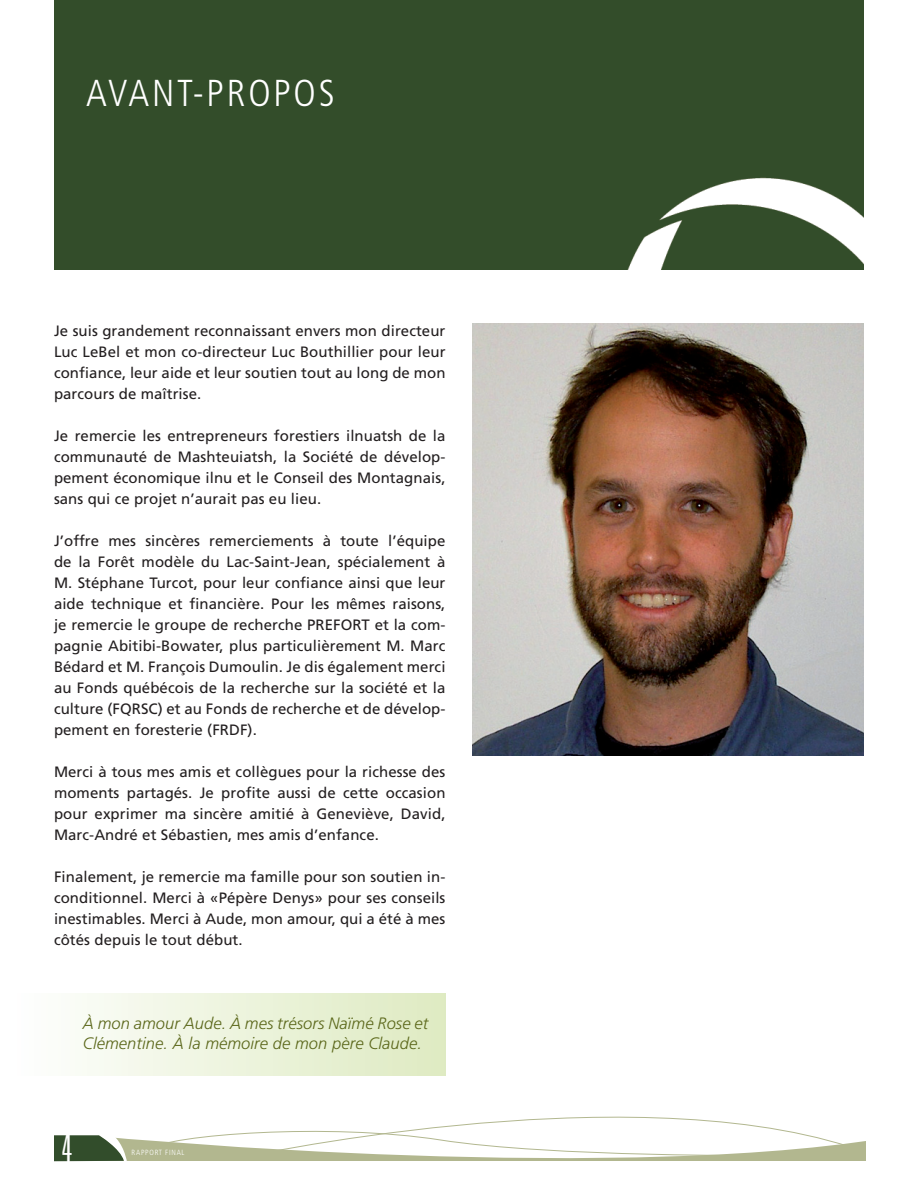
<style>
.page{position:relative;width:918px;height:1188px;background:#fff}
.page>*{position:absolute;margin:0;border:0;box-sizing:border-box;transform-origin:0 0}
.t1{font:300 condensed 37.5px "Frutiger";color:#fff}
.t2{font:300 ultra-condensed 37.5px "Univers";color:#fff}
.t3{font:italic 300 16.5px/19.8px "Frutiger";letter-spacing:.005em;color:#5b671a}
.t4{font:15px/21px "Frutiger";letter-spacing:.005em;color:#231f20;text-align:justify}
.t5{font:300 condensed 7.5px "Frutiger";letter-spacing:.1em;color:#fff}
</style>
<div class="page">
<div style="left:55px;top:0;width:809px;height:270px;background:#334d2a"></div>
<img style="left:472px;top:324px;width:392px;height:432px">
<div style="left:131px;top:1139px;width:735px;height:22px;background:#b2b78f"></div>
<svg style="left:147px;top:1133px;width:87px;height:24px"></svg>
<svg style="left:54px;top:1135px;width:77px;height:27px;background:#5f7457"></svg>
<svg style="left:234px;top:1116px;width:617px;height:43px"></svg>
<div style="left:14px;top:993px;width:432px;height:83px;background:linear-gradient(to right,#fefefe,#deeac1)"></div>
<h1 class="t1" style="left:86px;top:72px;width:143px">AVANT-PROPO</h1>
<h1 class="t1" style="left:319px;top:72px;width:17px">S</h1>
<p class="t4" style="left:54px;top:320px;width:393px">Je suis grandement reconnaissant envers mon directeur Luc LeBel et mon co-directeur Luc Bouthillier pour leur confiance, leur aide et leur soutien tout au long de mon parcours de maîtrise.</p>
<p class="t4" style="left:54px;top:425px;width:393px">Je remercie les entrepreneurs forestiers ilnuatsh de la communauté de Mashteuiatsh, la Société de dévelop&shy;pement économique ilnu et le Conseil des Montagnais, sans qui ce projet n’aurait pas eu lieu.</p>
<p class="t4" style="left:54px;top:530px;width:393px">J’offre mes sincères remerciements à toute l’équipe de la Forêt modèle du Lac-Saint-Jean, spécialement à M. Stéphane Turcot, pour leur confiance ainsi que leur aide technique et financière. Pour les mêmes raisons, je remercie le groupe de recherche PREFORT et la com&shy;pagnie Abitibi-Bowater, plus particulièrement M. Marc Bédard et M. François Dumoulin. Je dis également merci au Fonds québécois de la recherche sur la société et la culture (FQRSC) et au Fonds de recherche et de dévelop&shy;pement en foresterie (FRDF).</p>
<p class="t4" style="left:54px;top:761px;width:393px">Merci à tous mes amis et collègues pour la richesse des moments partagés. Je profite aussi de cette occasion pour exprimer ma sincère amitié à Geneviève, David, Marc-André et Sébastien, mes amis d’enfance.</p>
<p class="t4" style="left:54px;top:866px;width:393px">Finalement, je remercie ma famille pour son soutien in&shy;conditionnel. Merci à «Pépère Denys» pour ses conseils inestimables. Merci à Aude, mon amour, qui a été à mes côtés depuis le tout début.</p>
<p class="t3" style="left:83px;top:1013px;width:347px">À mon amour Aude. À mes trésors Naïmé Rose et<br>Clémentine. À la mémoire de mon père Claude.</p>
<h1 class="t2" style="left:62px;top:1129px;width:12px">4</h1>
<p class="t5" style="left:132px;top:1148px;width:54px">RAPPORT FINAL</p>
</div>
